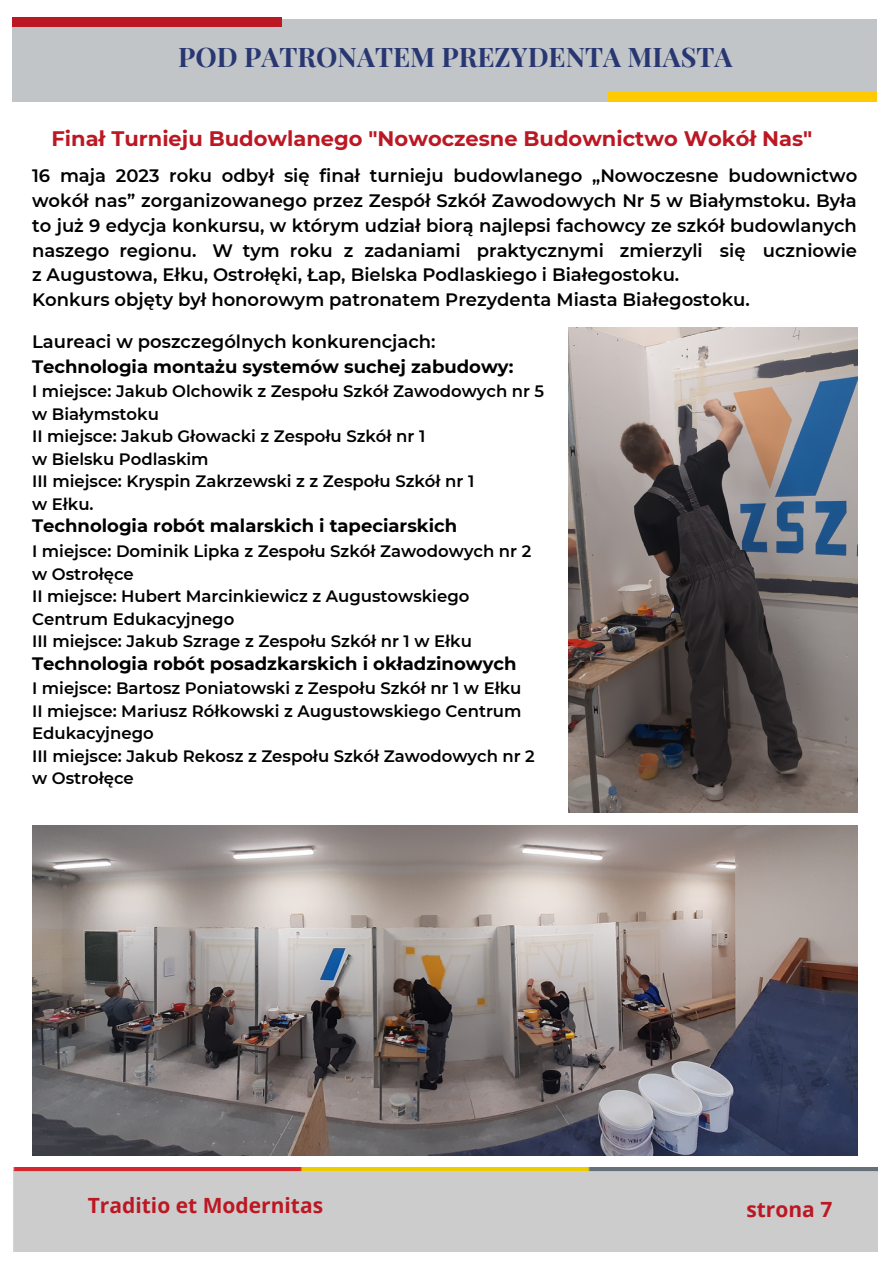
<style>
.page{position:relative;width:893px;height:1264px;background:#fff}
.page>*{position:absolute;margin:0;border:0;box-sizing:border-box;transform-origin:0 0}
.t1{font:700 27px "Playfair Display";color:#283772}
.t2{font:700 21px "Montserrat";color:#bc1823}
.t3{font:700 21px "Open Sans";color:#bc1823}
.t4{font:600 18px/24.8px "Montserrat";color:#000;text-align:justify}
.t5{font:700 18px "Montserrat";color:#000}
.t6{font:600 16.5px/22.5px "Montserrat";color:#000}
</style>
<div class="page">
<div style="left:13px;top:1167px;width:864px;height:84px;background:#ccc"></div>
<img style="left:32px;top:825px;width:825px;height:330px">
<img style="left:568px;top:328px;width:289px;height:484px">
<div style="left:12px;top:19px;width:865px;height:83px;background:#c1c5c7"></div>
<div style="left:12px;top:18px;width:270px;height:9px;background:#bc1823"></div>
<div style="left:607px;top:92px;width:270px;height:9px;background:#ffcb00"></div>
<p class="t1" style="left:178px;top:38px;width:556px">POD PATRONATEM PREZYDENTA MIASTA</p>
<p class="t2" style="left:51px;top:125px;width:762px">Finał Turnieju Budowlanego "Nowoczesne Budownictwo Wokół Nas"</p>
<p class="t4" style="left:32px;top:163px;width:826px">16 maja 2023 roku odbył się finał turnieju budowlanego „Nowoczesne budownictwo wokół nas” zorganizowanego przez Zespół Szkół Zawodowych Nr 5 w Białymstoku. Była to już 9 edycja konkursu, w którym udział biorą najlepsi fachowcy ze szkół budowlanych naszego regionu. W tym roku z zadaniami praktycznymi zmierzyli się uczniowie z Augustowa, Ełku, Ostrołęki, Łap, Bielska Podlaskiego i Białegostoku.</p>
<p class="t4" style="left:32px;top:287px;width:719px">Konkurs objęty był honorowym patronatem Prezydenta Miasta Białegostoku.</p>
<p class="t4" style="left:32px;top:329px;width:405px">Laureaci w poszczególnych konkurencjach:</p>
<p class="t5" style="left:32px;top:355px;width:483px">Technologia montażu systemów suchej zabudowy:</p>
<p class="t6" style="left:32px;top:380px;width:513px">I miejsce: Jakub Olchowik z Zespołu Szkół Zawodowych nr 5 w Białymstoku</p>
<p class="t6" style="left:32px;top:425px;width:394px">II miejsce: Jakub Głowacki z Zespołu Szkół nr 1</p>
<p class="t6" style="left:32px;top:448px;width:178px">w Bielsku Podlaskim</p>
<p class="t6" style="left:32px;top:470px;width:443px">III miejsce: Kryspin Zakrzewski z z Zespołu Szkół nr 1</p>
<p class="t6" style="left:32px;top:493px;width:63px">w Ełku.</p>
<p class="t5" style="left:32px;top:515px;width:426px">Technologia robót malarskich i tapeciarskich</p>
<p class="t6" style="left:32px;top:540px;width:500px">I miejsce: Dominik Lipka z Zespołu Szkół Zawodowych nr 2 w Ostrołęce</p>
<p class="t6" style="left:32px;top:585px;width:439px">II miejsce: Hubert Marcinkiewicz z Augustowskiego<br>Centrum Edukacyjnego</p>
<p class="t6" style="left:32px;top:630px;width:441px">III miejsce: Jakub Szrage z Zespołu Szkół nr 1 w Ełku</p>
<p class="t5" style="left:32px;top:652px;width:486px">Technologia robót posadzkarskich i okładzinowych</p>
<p class="t6" style="left:32px;top:677px;width:491px">I miejsce: Bartosz Poniatowski z Zespołu Szkół nr 1 w Ełku</p>
<p class="t6" style="left:32px;top:699px;width:491px">II miejsce: Mariusz Rółkowski z Augustowskiego Centrum<br>Edukacyjnego</p>
<p class="t6" style="left:32px;top:744px;width:504px">III miejsce: Jakub Rekosz z Zespołu Szkół Zawodowych nr 2 w Ostrołęce</p>
<p class="t3" style="left:88px;top:1190px;width:237px">Traditio et Modernitas</p>
<p class="t3" style="left:746px;top:1194px;width:87px">strona 7</p>
</div>
